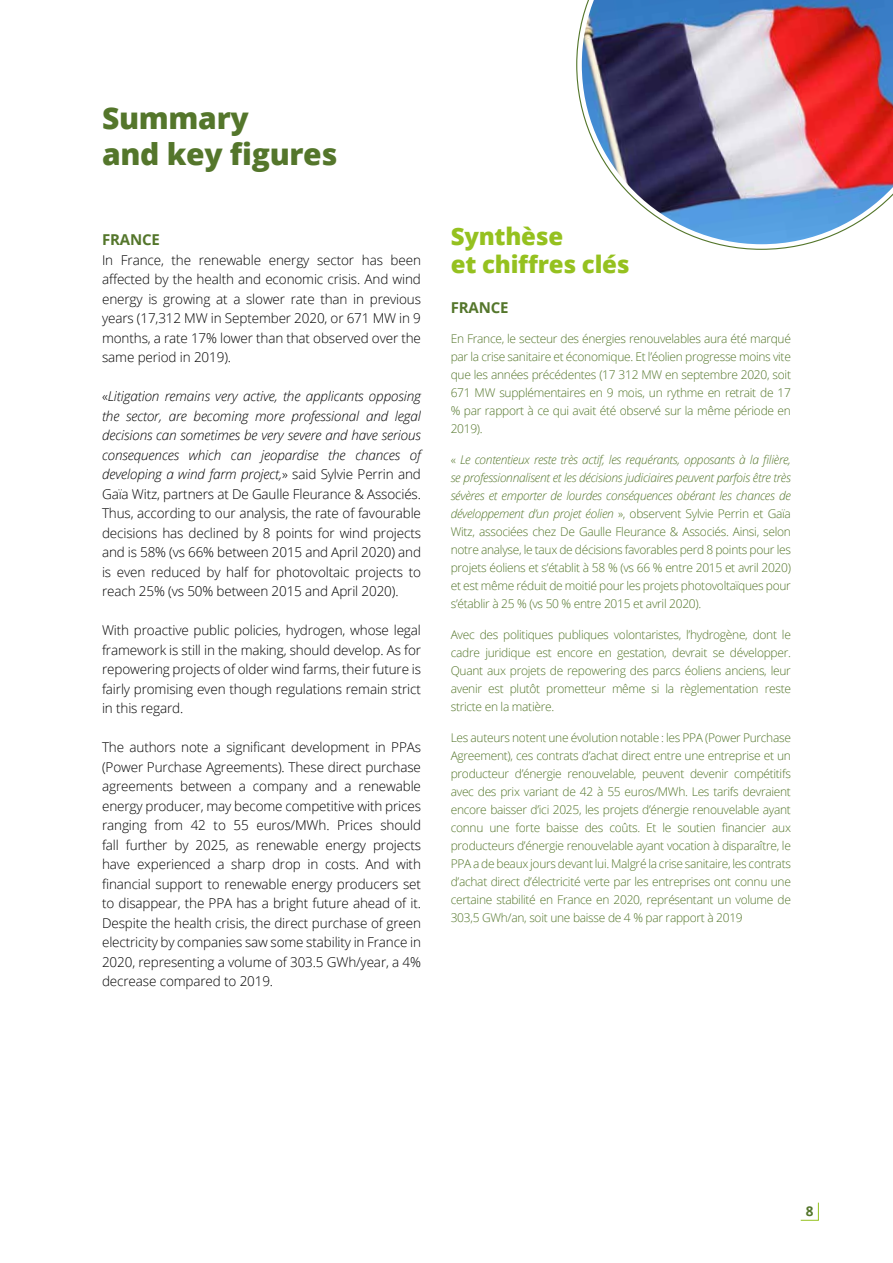
<style>
.page{position:relative;width:893px;height:1263px;background:#fff}
.page>*{position:absolute;margin:0;border:0;box-sizing:border-box;transform-origin:0 0}
.t1{font:800 30px/36px "Open Sans";letter-spacing:-.01em;color:#54762b}
.t2{font:800 24px/28.8px "Open Sans";letter-spacing:-.01em;color:#95c11f}
.t3{font:700 15px "Open Sans";letter-spacing:-.01em;color:#54762b}
.t4{font:300 13.5px/19.5px "Open Sans";letter-spacing:-.01em;color:#000;text-align:justify}
.t5{font:700 13.5px "Open Sans";color:#54762b}
.t6{font:300 12px/18px "Open Sans";letter-spacing:-.025em;color:#54762b;text-align:justify}
.s1{font-style:italic}
</style>
<div class="page">
<svg style="left:800px;top:1202px;width:19px;height:19px"></svg>
<img style="left:576px;top:0;width:317px;height:250px">
<h1 class="t1" style="left:102px;top:99px;width:237px">Summary<br>and key figures</h1>
<p class="t3" style="left:102px;top:229px;width:59px">FRANCE</p>
<p class="t4" style="left:102px;top:250px;width:320px">In France, the renewable energy sector has been affected by the health and economic crisis. And wind energy is growing at a slower rate than in previous years (17,312 MW in September 2020, or 671 MW in 9 months, a rate 17% lower than that observed over the same period in 2019).</p>
<p class="t4" style="left:102px;top:386px;width:320px">«<span class="s1">Litigation remains very active, the applicants opposing the sector, are becoming more professional and legal decisions can sometimes be very severe and have serious consequences which can jeopardise the chances of developing a wind farm project,</span>» said Sylvie Perrin and Gaïa Witz, partners at De Gaulle Fleurance &amp; Associés.<br>Thus, according to our analysis, the rate of favourable decisions has declined by 8 points for wind projects and is 58% (vs 66% between 2015 and April 2020) and is even reduced by half for photovoltaic projects to reach 25% (vs 50% between 2015 and April 2020).</p>
<p class="t4" style="left:102px;top:620px;width:320px">With proactive public policies, hydrogen, whose legal framework is still in the making, should develop. As for repowering projects of older wind farms, their future is fairly promising even though regulations remain strict in this regard.</p>
<p class="t4" style="left:102px;top:737px;width:320px">The authors note a significant development in PPAs (Power Purchase Agreements). These direct purchase agreements between a company and a renewable energy producer, may become competitive with prices ranging from 42 to 55 euros/MWh. Prices should fall further by 2025, as renewable energy projects have experienced a sharp drop in costs. And with financial support to renewable energy producers set to disappear, the PPA has a bright future ahead of it.<br>Despite the health crisis, the direct purchase of green electricity by companies saw some stability in France in 2020, representing a volume of 303.5 GWh/year, a 4% decrease compared to 2019.</p>
<h2 class="t2" style="left:451px;top:220px;width:180px">Synthèse<br>et chiffres clés</h2>
<p class="t3" style="left:451px;top:296px;width:59px">FRANCE</p>
<p class="t6" style="left:451px;top:330px;width:342px">En France, le secteur des énergies renouvelables aura été marqué par la crise sanitaire et économique. Et l’éolien progresse moins vite que les années précédentes (17 312 MW en septembre 2020, soit 671 MW supplémentaires en 9 mois, un rythme en retrait de 17 % par rapport à ce qui avait été observé sur la même période en 2019).</p>
<p class="t6" style="left:451px;top:450px;width:342px">« <span class="s1">Le contentieux reste très actif, les requérants, opposants à la filière, se professionnalisent et les décisions judiciaires peuvent parfois être très sévères et emporter de lourdes conséquences obérant les chances de développement d’un projet éolien</span> », observent Sylvie Perrin et Gaïa Witz, associées chez De Gaulle Fleurance &amp; Associés. Ainsi, selon notre analyse, le taux de décisions favorables perd 8 points pour les projets éoliens et s’établit à 58 % (vs 66 % entre 2015 et avril 2020) et est même réduit de moitié pour les projets photovoltaïques pour s’établir à 25 % (vs 50 % entre 2015 et avril 2020).</p>
<p class="t6" style="left:451px;top:625px;width:342px">Avec des politiques publiques volontaristes, l’hydrogène, dont le cadre juridique est encore en gestation, devrait se développer.<br>Quant aux projets de repowering des parcs éoliens anciens, leur avenir est plutôt prometteur même si la règlementation reste stricte en la matière.</p>
<p class="t6" style="left:451px;top:728px;width:342px">Les auteurs notent une évolution notable : les PPA (Power Purchase Agreement), ces contrats d’achat direct entre une entreprise et un producteur d’énergie renouvelable, peuvent devenir compétitifs avec des prix variant de 42 à 55 euros/MWh. Les tarifs devraient encore baisser d’ici 2025, les projets d’énergie renouvelable ayant connu une forte baisse des coûts. Et le soutien financier aux producteurs d’énergie renouvelable ayant vocation à disparaître, le PPA a de beaux jours devant lui. Malgré la crise sanitaire, les contrats d’achat direct d’électricité verte par les entreprises ont connu une certaine stabilité en France en 2020, représentant un volume de 303,5 GWh/an, soit une baisse de 4 % par rapport à 2019</p>
<p class="t5" style="left:806px;top:1201px;width:9px">8</p>
</div>
